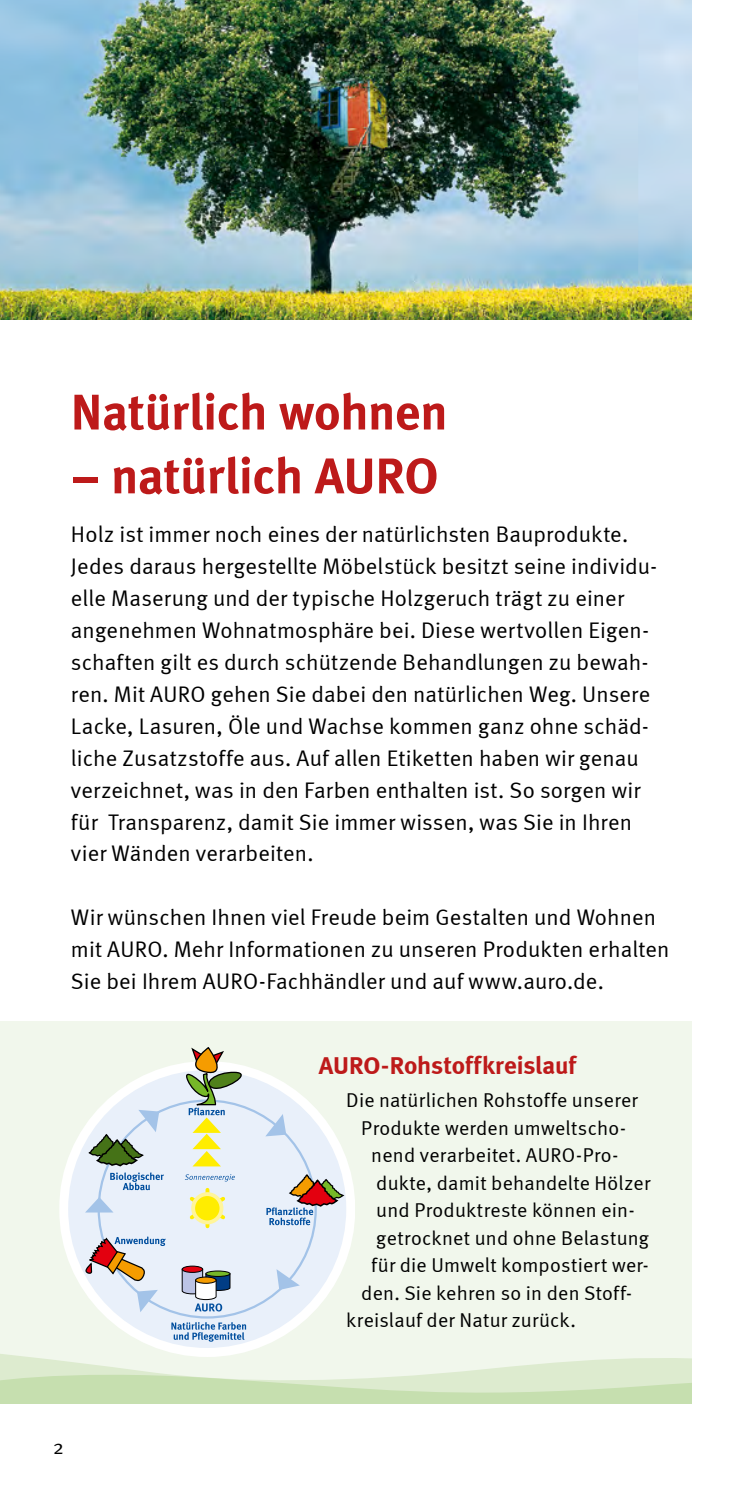
<style>
.page{position:relative;width:745px;height:1489px;background:#fff}
.page>*{position:absolute;margin:0;border:0;box-sizing:border-box;transform-origin:0 0}
.t1{font:700 50px "Meta";letter-spacing:-.005em;color:#bd1a1a}
.t2{font:700 25px "Meta";letter-spacing:-.005em;color:#bd1a1a}
.t3{font:22.5px/32px "Meta Normal";letter-spacing:.005em;color:#000}
.t4{font:20px "Meta Normal";letter-spacing:.01em;color:#000}
</style>
<div class="page">
<div style="left:0;top:1020px;width:691px;height:383px;background:#f1f7ec"></div>
<svg style="left:0;top:1354px;width:691px;height:49px"></svg>
<img style="left:0;top:0;width:691px;height:319px">
<svg style="left:59px;top:1064px;width:296px;height:292px"></svg>
<svg style="left:171px;top:1321px;width:75px;height:20px"></svg>
<svg style="left:266px;top:1173px;width:79px;height:52px"></svg>
<svg style="left:185px;top:1174px;width:50px;height:56px"></svg>
<svg style="left:182px;top:1265px;width:20px;height:7px"></svg>
<div style="left:182px;top:1265px;width:21px;height:7px;border:1px solid #000;border-radius:50%"></div>
<svg style="left:181px;top:1268px;width:50px;height:43px"></svg>
<div style="left:195px;top:1276px;width:21px;height:7px;background:#f59c00;border-radius:50%"></div>
<div style="left:195px;top:1276px;width:21px;height:7px;border:1px solid #000;border-radius:50%"></div>
<svg style="left:85px;top:1196px;width:28px;height:16px"></svg>
<svg style="left:265px;top:1113px;width:21px;height:23px"></svg>
<svg style="left:276px;top:1268px;width:23px;height:21px"></svg>
<svg style="left:179px;top:1047px;width:77px;height:119px"></svg>
<svg style="left:84px;top:1236px;width:82px;height:76px"></svg>
<svg style="left:87px;top:1109px;width:77px;height:81px"></svg>
<h1 class="t1" style="left:71px;top:382px;width:378px">Natürlich wohnen</h1>
<h1 class="t1" style="left:71px;top:446px;width:369px">– natürlich AURO</h1>
<p class="t3" style="left:71px;top:518px;width:587px">Holz ist immer noch eines der natürlichsten Bauprodukte.<br>Jedes daraus hergestellte Möbelstück besitzt seine individu&shy;elle Maserung und der typische Holzgeruch trägt zu einer angenehmen Wohnatmosphäre bei. Diese wertvollen Eigen&shy;schaften gilt es durch schützende Behandlungen zu bewah&shy;ren. Mit AURO gehen Sie dabei den natürlichen Weg. Unsere Lacke, Lasuren, Öle und Wachse kommen ganz ohne schäd&shy;liche Zusatzstoffe aus. Auf allen Etiketten haben wir genau verzeichnet, was in den Farben enthalten ist. So sorgen wir für Transparenz, damit Sie immer wissen, was Sie in Ihren vier Wänden verarbeiten.</p>
<p class="t3" style="left:71px;top:901px;width:599px">Wir wünschen Ihnen viel Freude beim Gestalten und Wohnen mit AURO. Mehr Informationen zu unseren Produkten erhalten<br>Sie bei Ihrem AURO-Fachhändler und auf www.auro.de.</p>
<p class="t2" style="left:318px;top:1050px;width:259px">AURO-Rohstoffkreislauf</p>
<p class="t4" style="left:346px;top:1088px;width:293px">Die natürlichen Rohstoffe unserer</p>
<p class="t4" style="left:361px;top:1116px;width:266px">Produkte werden umweltscho-</p>
<p class="t4" style="left:371px;top:1143px;width:248px">nend verarbeitet. AURO-Pro-</p>
<p class="t4" style="left:376px;top:1171px;width:275px">dukte, damit behandelte Hölzer</p>
<p class="t4" style="left:376px;top:1198px;width:259px">und Produktreste können ein-</p>
<p class="t4" style="left:376px;top:1226px;width:274px">getrocknet und ohne Belastung</p>
<p class="t4" style="left:371px;top:1253px;width:278px">für die Umwelt kompostiert wer-</p>
<p class="t4" style="left:361px;top:1281px;width:272px">den. Sie kehren so in den Stoff-</p>
<p class="t4" style="left:346px;top:1308px;width:231px">kreislauf der Natur zurück.</p>
<p class="t4" style="left:53px;top:1435px;width:12px">2</p>
</div>
